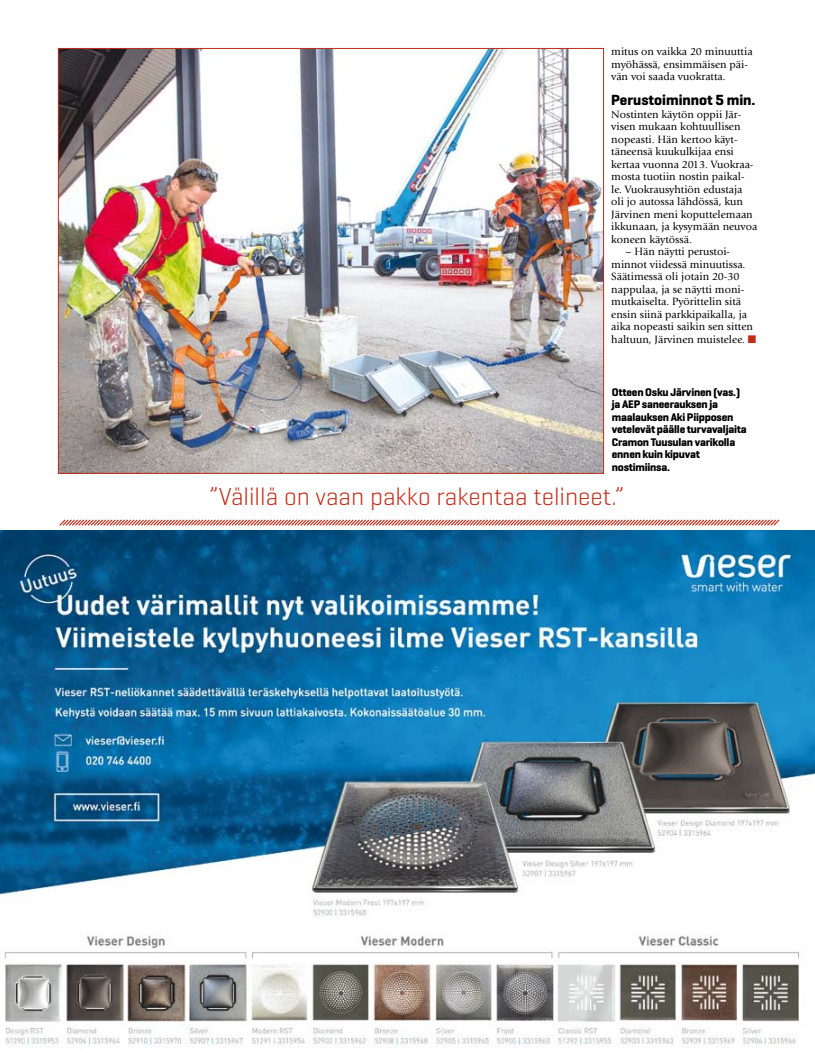
<style>
.page{position:relative;width:815px;height:1053px;background:#fff}
.page>*{position:absolute;margin:0;border:0;box-sizing:border-box;transform-origin:0 0}
.t1{font:300 25px "Geogrotesque";color:#c22c17}
.t2{font:700 15px "Geogrotesque";color:#000}
.t3{font:700 11.25px/12.5px "Geogrotesque";letter-spacing:-.02em;color:#000}
.t4{font:11px/12.5px "Giovanni Std";color:#000}
.s1{color:#c22c17}
</style>
<div class="page">
<img style="left:60px;top:50px;width:542px;height:421px">
<img style="left:0;top:530px;width:815px;height:518px">
<svg style="left:59px;top:519px;width:721px;height:7px"></svg>
<p class="t4" style="left:611px;top:45px;width:143px">mitus on vaikka 20 minuuttia myöhässä, ensimmäisen päi&shy;vän voi saada vuokratta.</p>
<p class="t2" style="left:611px;top:91px;width:146px">Perustoiminnot 5 min.</p>
<p class="t4" style="left:611px;top:108px;width:148px">Nostinten käytön oppii Jär&shy;visen mukaan kohtuullisen nopeasti. Hän kertoo käyt&shy;täneensä kuukulkijaa ensi kertaa vuonna 2013. Vuokraa&shy;mosta tuotiin nostin paikal&shy;le. Vuokrausyhtiön edustaja oli jo autossa lähdössä, kun<br>Järvinen meni koputtelemaan ikkunaan, ja kysymään neuvoa koneen käytössä.</p>
<p class="t4" style="left:611px;top:245px;width:146px;text-indent:14px">– Hän näytti perustoi&shy;minnot viidessä minuutissa.<br>Säätimessä oli jotain 20-30 nappulaa, ja se näytti moni&shy;mutkaiselta. Pyörittelin sitä ensin siinä parkkipaikalla, ja aika nopeasti saikin sen sitten haltuun, Järvinen muistelee. <span class="s1">■</span></p>
<p class="t3" style="left:612px;top:385px;width:136px">Otteen Osku Järvinen (vas.) ja AEP saneerauksen ja maalauksen Aki Piipposen vetelevät päälle turvavaljaita<br>Cramon Tuusulan varikolla ennen kuin kipuvat nostimiinsa.</p>
<p class="t1" style="left:210px;top:480px;width:416px">”Välillä on vaan pakko rakentaa telineet.”</p>
</div>
